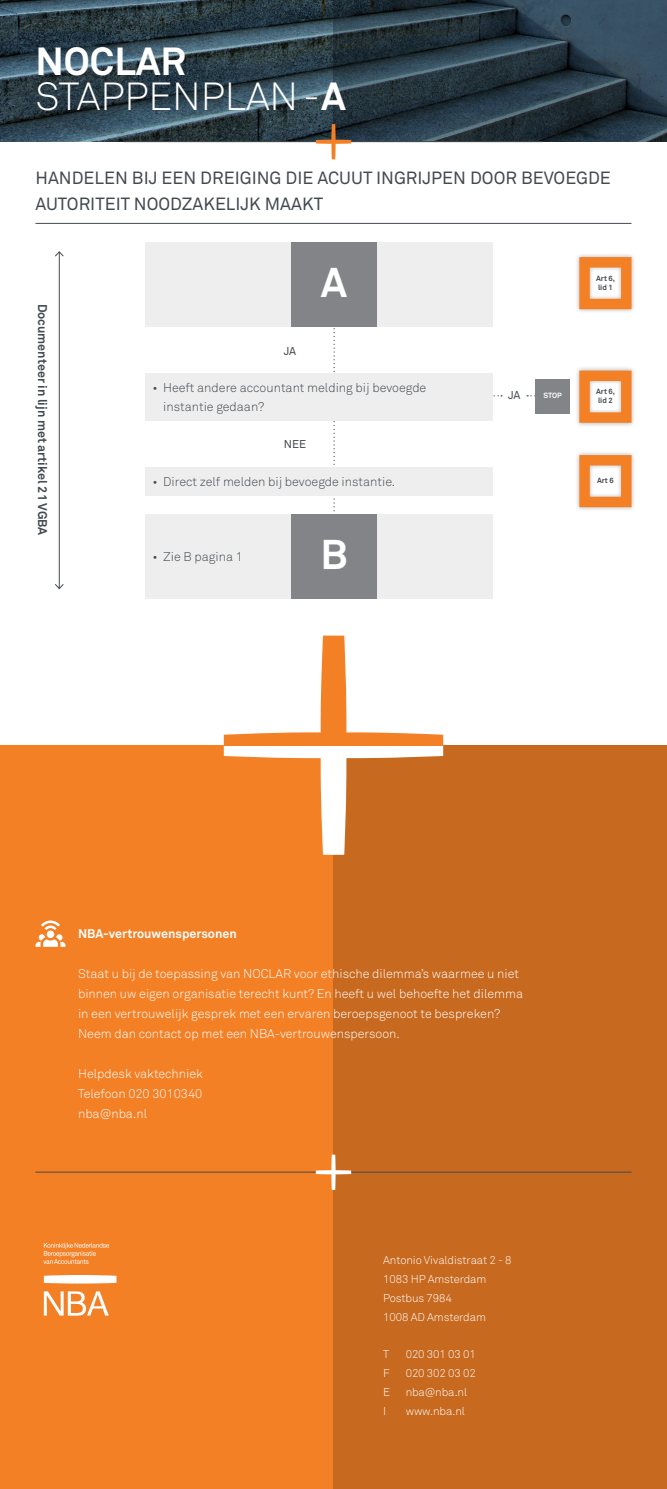
<style>
.page{position:relative;width:667px;height:1489px;background:#fff}
.page>*{position:absolute;margin:0;border:0;box-sizing:border-box;transform-origin:0 0}
.t1{font:700 41.12px "Akkurat";color:#fff}
.t2{font:300 38.75px "Akkurat";color:#fff}
.t3{font:700 38.75px "Akkurat";color:#fff}
.t4{font:17.5px/26.2px "Akkurat";color:#434a50}
.t5{font:700 15px "Akkurat";color:#fff}
.t6{font:300 12.5px/20px "Akkurat";color:#fff}
.t7{font:300 12.5px "Akkurat";color:#434a50}
.t8{font:700 12.5px "Akkurat";color:#434a50}
.t9{font:700 12.5px "Akkurat";color:#fff}
.t10{font:300 11.25px "Akkurat";letter-spacing:-.01em;color:#fff}
.t11{font:11.25px "Akkurat";letter-spacing:-.005em;color:#434a50}
.t12{font:700 7.5px "Akkurat";color:#434a50}
.t13{font:700 7.5px "Akkurat";color:#fff}
.s1{font-weight:700}
</style>
<div class="page">
<div style="left:145px;top:514px;width:348px;height:84px;background:#eee"></div>
<div style="left:574px;top:366px;width:61px;height:61px;background:#231f20;opacity:.35"></div>
<svg style="left:579px;top:370px;width:52px;height:53px"></svg>
<div style="left:535px;top:380px;width:34px;height:34px;background:#838487"></div>
<div style="left:0;top:745px;width:666px;height:743px;background:#f48026"></div>
<svg style="left:44px;top:1275px;width:72px;height:8px"></svg>
<svg style="left:44px;top:1291px;width:65px;height:24px"></svg>
<svg style="left:43px;top:1242px;width:66px;height:21px"></svg>
<div style="left:333px;top:745px;width:333px;height:743px;background:#c7691f"></div>
<svg style="left:224px;top:635px;width:219px;height:219px"></svg>
<hr style="left:35px;top:1171px;width:596px;height:1px;background:#434a50">
<svg style="left:315px;top:1154px;width:36px;height:35px"></svg>
<svg style="left:35px;top:920px;width:30px;height:26px"></svg>
<div style="left:47px;top:930px;width:7px;height:8px;background:#fff;border-radius:50%"></div>
<svg style="left:333px;top:326px;width:2px;height:186px"></svg>
<div style="left:145px;top:242px;width:348px;height:84px;background:#eee"></div>
<div style="left:145px;top:373px;width:348px;height:47px;background:#eee"></div>
<div style="left:145px;top:467px;width:348px;height:28px;background:#eee"></div>
<hr style="left:59px;top:252px;width:1px;height:336px;background:#434a50">
<svg style="left:55px;top:583px;width:9px;height:6px"></svg>
<svg style="left:55px;top:251px;width:9px;height:6px"></svg>
<svg style="left:0;top:0;width:333px;height:142px;background:#31454f"></svg>
<svg style="left:333px;top:0;width:333px;height:142px;background:#283a45"></svg>
<hr style="left:124px;top:141px;width:418px;height:1px;background:#434a50">
<hr style="left:35px;top:223px;width:596px;height:1px;background:#434a50">
<svg style="left:315px;top:124px;width:36px;height:35px"></svg>
<div style="left:574px;top:252px;width:61px;height:62px;background:#231f20;opacity:.35"></div>
<svg style="left:579px;top:257px;width:52px;height:52px"></svg>
<div style="left:574px;top:450px;width:61px;height:62px;background:#231f20;opacity:.35"></div>
<svg style="left:579px;top:455px;width:52px;height:52px"></svg>
<div style="left:291px;top:242px;width:85px;height:84px;background:#838487"></div>
<div style="left:291px;top:514px;width:85px;height:84px;background:#838487"></div>
<p class="t3" style="left:35px;top:36px;width:152px">NOCLAR</p>
<p class="t2" style="left:35px;top:72px;width:312px">STAPPENPLAN - <span class="s1">A</span></p>
<p class="t4" style="left:35px;top:165px;width:576px">HANDELEN BIJ EEN DREIGING DIE ACUUT INGRIJPEN DOOR BEVOEGDE<br>AUTORITEIT NOODZAKELIJK MAAKT</p>
<p class="t8" style="left:50px;top:303px;width:233px;rotate:90deg">Documenteer in lijn met artikel 21 VGBA</p>
<p class="t11" style="left:283px;top:344px;width:14px">JA</p>
<p class="t1" style="left:320px;top:256px;width:28px">A</p>
<p class="t7" style="left:152px;top:380px;width:275px">• Heeft andere accountant melding bij bevoegde</p>
<p class="t7" style="left:163px;top:398px;width:102px">instantie gedaan?</p>
<p class="t11" style="left:283px;top:438px;width:24px">NEE</p>
<p class="t7" style="left:152px;top:473px;width:244px">• Direct zelf melden bij bevoegde instantie.</p>
<p class="t7" style="left:152px;top:548px;width:92px">• Zie B pagina 1</p>
<p class="t5" style="left:328px;top:527px;width:11px">B</p>
<p class="t1" style="left:320px;top:528px;width:29px">B</p>
<p class="t12" style="left:595px;top:273px;width:20px">Art 6,</p>
<p class="t12" style="left:597px;top:282px;width:16px">lid 1</p>
<p class="t11" style="left:508px;top:389px;width:14px">JA</p>
<p class="t12" style="left:595px;top:387px;width:20px">Art 6,</p>
<p class="t12" style="left:597px;top:396px;width:16px">lid 2</p>
<p class="t13" style="left:543px;top:391px;width:20px">STOP</p>
<p class="t12" style="left:596px;top:476px;width:18px">Art 6</p>
<p class="t9" style="left:78px;top:925px;width:160px">NBA-vertrouwenspersonen</p>
<p class="t6" style="left:78px;top:963px;width:446px">Staat u bij de toepassing van NOCLAR voor ethische dilemma’s waarmee u niet binnen uw eigen organisatie terecht kunt? En heeft u wel behoefte het dilemma</p>
<p class="t6" style="left:78px;top:1003px;width:423px">in een vertrouwelijk gesprek met een ervaren beroepsgenoot te bespreken?</p>
<p class="t6" style="left:78px;top:1023px;width:323px">Neem dan contact op met een NBA-vertrouwenspersoon.</p>
<p class="t6" style="left:78px;top:1063px;width:126px">Helpdesk vaktechniek</p>
<p class="t6" style="left:78px;top:1083px;width:126px">Telefoon 020 3010340</p>
<p class="t6" style="left:78px;top:1103px;width:71px">nba@nba.nl</p>
<p class="t10" style="left:383px;top:1253px;width:130px">Antonio Vivaldistraat 2 - 8</p>
<p class="t10" style="left:383px;top:1271px;width:105px">1083 HP Amsterdam</p>
<p class="t10" style="left:383px;top:1290px;width:70px">Postbus 7984</p>
<p class="t10" style="left:383px;top:1309px;width:104px">1008 AD Amsterdam</p>
<p class="t10" style="left:383px;top:1346px;width:7px">T</p>
<p class="t10" style="left:405px;top:1346px;width:72px">020 301 03 01</p>
<p class="t10" style="left:383px;top:1365px;width:8px">F</p>
<p class="t10" style="left:405px;top:1365px;width:72px">020 302 03 02</p>
<p class="t10" style="left:383px;top:1384px;width:8px">E</p>
<p class="t10" style="left:405px;top:1384px;width:63px">nba@nba.nl</p>
<p class="t10" style="left:383px;top:1403px;width:5px">I</p>
<p class="t10" style="left:405px;top:1403px;width:61px">www.nba.nl</p>
</div>
